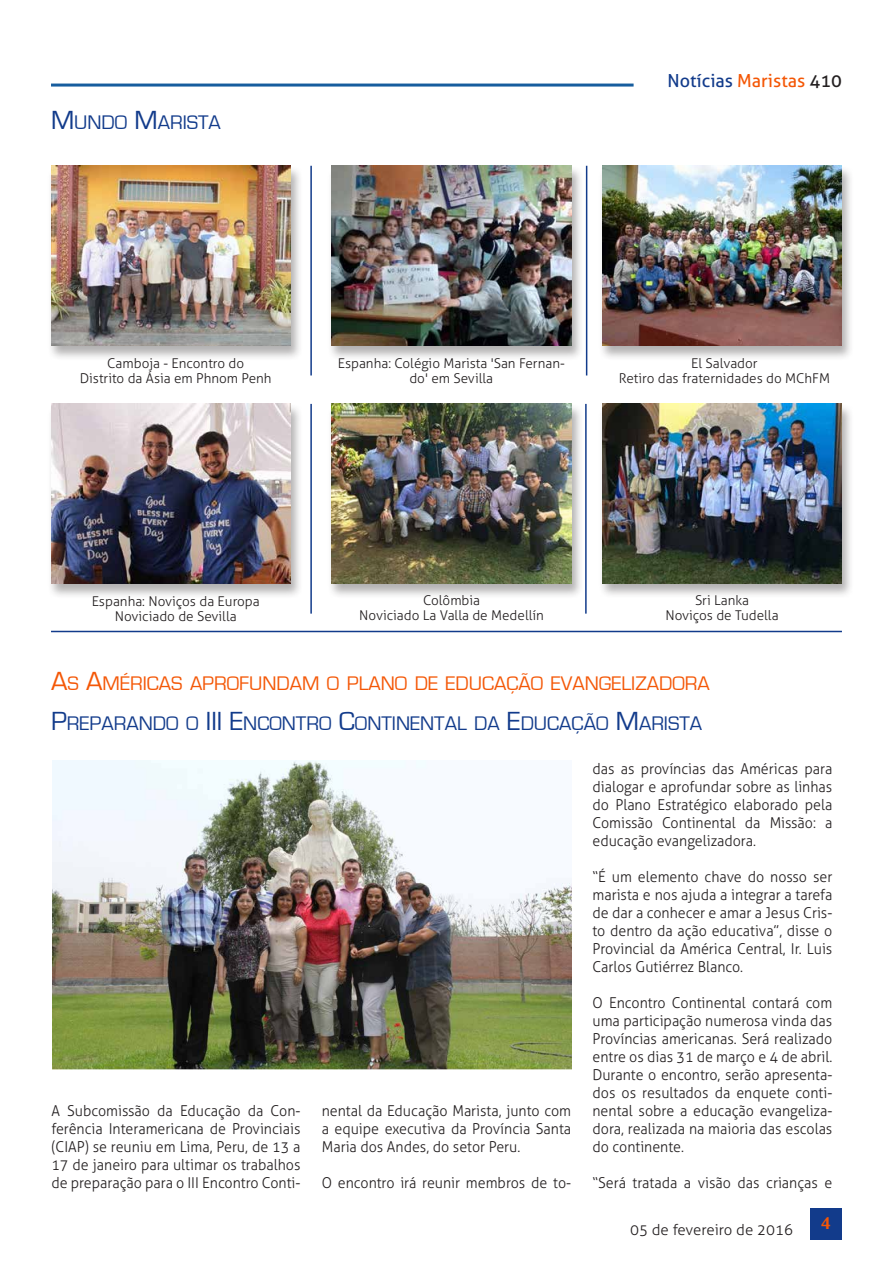
<style>
.page{position:relative;width:893px;height:1263px;background:#fff}
.page>*{position:absolute;margin:0;border:0;box-sizing:border-box;transform-origin:0 0}
.Titolo{font:20.25px "Eurostile";color:#123b8b}
.Titolo-2{font:20.25px "Eurostile";color:#f45706}
.t1{font:18px "Aller";color:#123b8b}
.t2{font:700 18px "Novarese IT Cby BT";color:#f45706}
.Testo_normal{font:300 15px/18px "Aller";color:#231f20;text-align:justify;scale:.95 1}
.Testo_normal-2{font:300 15px "Aller";color:#231f20}
.DidacaliaFotos{font:300 13.5px/15px "Aller";color:#231f20;text-align:center}
.s1{font-size:27px}
.s2{color:#f45706}
.s3{color:#231f20}
</style>
<div class="page">
<hr style="left:51px;top:84px;width:583px;height:3px;background:#175d9e">
<div style="left:810px;top:1208px;width:32px;height:31px;background:#123b8b"></div>
<div style="left:598px;top:165px;width:257px;height:196px;background:#231f20;opacity:.35"></div>
<img style="left:602px;top:166px;width:240px;height:180px">
<div style="left:327px;top:165px;width:257px;height:196px;background:#231f20;opacity:.35"></div>
<img style="left:331px;top:166px;width:240px;height:180px">
<div style="left:47px;top:165px;width:257px;height:196px;background:#231f20;opacity:.35"></div>
<img style="left:51px;top:166px;width:240px;height:180px">
<div style="left:598px;top:403px;width:257px;height:195px;background:#231f20;opacity:.35"></div>
<img style="left:602px;top:404px;width:240px;height:179px">
<div style="left:327px;top:403px;width:257px;height:196px;background:#231f20;opacity:.35"></div>
<img style="left:331px;top:404px;width:240px;height:180px">
<div style="left:47px;top:403px;width:257px;height:196px;background:#231f20;opacity:.35"></div>
<img style="left:51px;top:404px;width:240px;height:180px">
<hr style="left:310px;top:166px;width:2px;height:209px;background:#123b8b">
<hr style="left:586px;top:166px;width:1px;height:209px;background:#123b8b">
<hr style="left:310px;top:404px;width:2px;height:210px;background:#123b8b">
<hr style="left:585px;top:404px;width:2px;height:210px;background:#123b8b">
<hr style="left:51px;top:631px;width:791px;height:1px;background:#123b8b">
<img style="left:52px;top:761px;width:520px;height:309px">
<p class="Titolo" style="left:51px;top:111px;width:171px"><span class="s1">M</span> UNDO <span class="s1">M</span>ARISTA</p>
<p class="t1" style="left:667px;top:69px;width:176px">Notícias <span class="s2">Maristas</span> <span class="s3">410</span></p>
<p class="DidacaliaFotos" style="left:107px;top:355px;width:138px">Camboja - Encontro do</p>
<p class="DidacaliaFotos" style="left:80px;top:370px;width:193px">Distrito da Ásia em Phnom Penh</p>
<p class="DidacaliaFotos" style="left:338px;top:355px;width:229px">Espanha: Colégio Marista 'San Fernan&shy;do' em Sevilla</p>
<p class="DidacaliaFotos" style="left:691px;top:355px;width:68px">El Salvador</p>
<p class="DidacaliaFotos" style="left:619px;top:370px;width:213px">Retiro das fraternidades do MChFM</p>
<p class="DidacaliaFotos" style="left:92px;top:593px;width:170px">Espanha: Noviços da Europa</p>
<p class="DidacaliaFotos" style="left:115px;top:608px;width:124px">Noviciado de Sevilla</p>
<p class="DidacaliaFotos" style="left:423px;top:593px;width:59px">Colômbia</p>
<p class="DidacaliaFotos" style="left:359px;top:608px;width:186px">Noviciado La Valla de Medellín</p>
<p class="DidacaliaFotos" style="left:695px;top:593px;width:56px">Sri Lanka</p>
<p class="DidacaliaFotos" style="left:665px;top:608px;width:115px">Noviços de Tudella</p>
<p class="Titolo-2" style="left:51px;top:673px;width:660px"><span class="s1">A</span>S <span class="s1">A</span>MÉRICAS APROFUNDAM O PLANO DE EDUCAÇÃO EVANGELIZADORA</p>
<p class="Titolo" style="left:51px;top:712px;width:653px"><span class="s1">P</span>REPARANDO O <span class="s1">III E</span>NCONTRO <span class="s1">C</span>ONTINENTAL DA <span class="s1">E</span>DUCAÇÃO <span class="s1">M</span>ARISTA</p>
<p class="Testo_normal" style="left:51px;top:1102px;width:264px">A Subcomissão da Educação da Con&shy;ferência Interamericana de Provinciais (CIAP) se reuniu em Lima, Peru, de 13 a 17 de janeiro para ultimar os trabalhos de preparação para o III Encontro Conti-</p>
<p class="Testo_normal" style="left:322px;top:1102px;width:264px">nental da Educação Marista, junto com a equipe executiva da Província Santa Maria dos Andes, do setor Peru.</p>
<p class="Testo_normal" style="left:322px;top:1174px;width:264px">O encontro irá reunir membros de to-</p>
<p class="Testo_normal" style="left:592px;top:760px;width:254px">das as províncias das Américas para dialogar e aprofundar sobre as linhas do Plano Estratégico elaborado pela Comissão Continental da Missão: a educação evangelizadora.</p>
<p class="Testo_normal" style="left:592px;top:868px;width:254px">“É um elemento chave do nosso ser marista e nos ajuda a integrar a tarefa de dar a conhecer e amar a Jesus Cris&shy;to dentro da ação educativa”, disse o Provincial da América Central, Ir. Luis Carlos Gutiérrez Blanco.</p>
<p class="Testo_normal" style="left:592px;top:994px;width:254px">O Encontro Continental contará com uma participação numerosa vinda das Províncias americanas. Será realizado entre os dias 31 de março e 4 de abril.<br>Durante o encontro, serão apresenta&shy;dos os resultados da enquete conti&shy;nental sobre a educação evangeliza&shy;dora, realizada na maioria das escolas do continente.</p>
<p class="Testo_normal" style="left:592px;top:1174px;width:254px">“Será tratada a visão das crianças e</p>
<p class="Testo_normal-2" style="left:630px;top:1220px;width:164px">05 de fevereiro de 2016</p>
<p class="t2" style="left:821px;top:1212px;width:12px">4</p>
</div>
